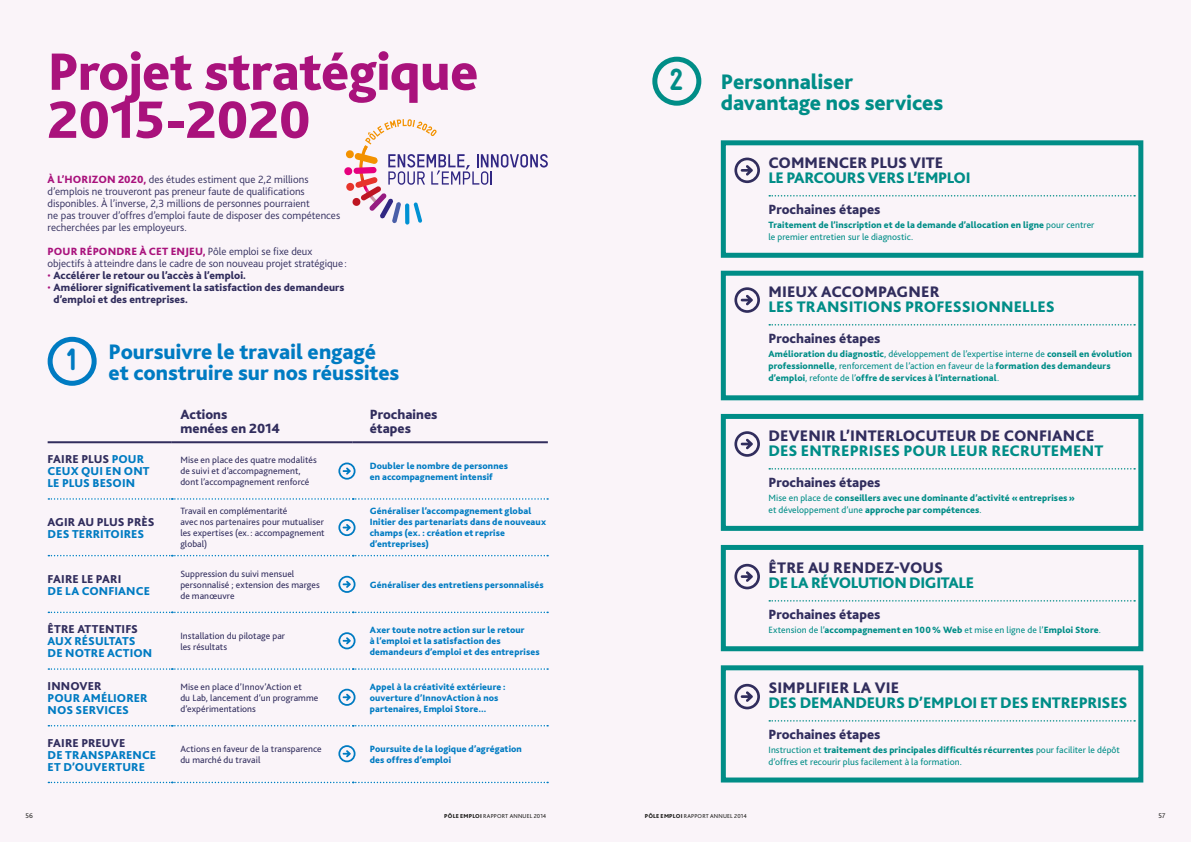
<style>
.page{position:relative;width:1191px;height:842px;background:#fff}
.page>*{position:absolute;margin:0;border:0;box-sizing:border-box;transform-origin:0 0}
.t1{font:800 55px/48px "Bliss 2";letter-spacing:-.01em;color:#a9127c}
.t2{font:900 30.9px "Gravur Condensed";color:#008d87}
.t3{font:900 30.9px "Gravur Condensed";color:#007bc2}
.t4{font:800 22px/21px "Bliss 2";color:#007bc2}
.t5{font:800 22px/21px "Bliss 2";color:#008d87}
.t6{font:800 16px "Bliss 2";letter-spacing:-.01em;color:#008d87}
.t7{font:800 16px "Bliss 2";letter-spacing:.005em;color:#312d5d}
.t8{font:800 14px/14px "Bliss 2";color:#312d5d}
.t9{font:800 12px/12px "Bliss 2";letter-spacing:.005em;color:#007bc2}
.t10{font:800 12px "Bliss 2";letter-spacing:.005em;color:#312d5d}
.t11{font:300 11px/12px "Bliss 2";color:#312d5d}
.t12{font:800 11px/12px "Bliss 2";letter-spacing:.005em;color:#312d5d}
.t13{font:800 9.5px/12px "Bliss 2";letter-spacing:.01em;color:#008d87}
.t14{font:800 9.5px/11px "Bliss 2";letter-spacing:.01em;color:#007bc2}
.t15{font:9.5px/11px "Bliss 2";letter-spacing:.005em;color:#312d5d}
.t16{font:9.5px/12px "Bliss 2";letter-spacing:.005em;color:#008d87}
.t17{font:7px "Bliss 2";color:#1d1d1b}
.t18{font:6px "Bliss 2";letter-spacing:.025em;color:#1d1d1b}
.s1{font-weight:800;color:#a9127c}
.s2{font-weight:300;color:#a9127c}
.s3{color:#312d5d}
.s4{font-weight:400}
.s5{font-weight:800}
</style>
<div class="page">
<div style="left:595px;top:0;width:596px;height:842px;background:#faf4f9"></div>
<div style="left:721px;top:271px;width:422px;height:129px;background:#faf4f9;border:5px solid #008d87"></div>
<div style="left:721px;top:414px;width:422px;height:117px;background:#faf4f9;border:5px solid #008d87"></div>
<div style="left:721px;top:545px;width:422px;height:106px;background:#faf4f9;border:5px solid #008d87"></div>
<div style="left:721px;top:665px;width:422px;height:117px;background:#faf4f9;border:5px solid #008d87"></div>
<div style="left:721px;top:140px;width:422px;height:118px;background:#faf4f9;border:5px solid #008d87"></div>
<div style="left:0;top:0;width:595px;height:842px;background:#faf4f9"></div>
<svg style="left:344px;top:119px;width:204px;height:106px"></svg>
<svg style="left:48px;top:498px;width:500px;height:2px"></svg>
<svg style="left:48px;top:555px;width:500px;height:1px"></svg>
<svg style="left:48px;top:612px;width:500px;height:1px"></svg>
<svg style="left:48px;top:668px;width:500px;height:2px"></svg>
<svg style="left:48px;top:725px;width:500px;height:1px"></svg>
<hr style="left:48px;top:441px;width:124px;height:2px;background:#312d5d">
<hr style="left:172px;top:441px;width:181px;height:2px;background:#312d5d">
<hr style="left:353px;top:441px;width:195px;height:2px;background:#312d5d">
<svg style="left:48px;top:782px;width:500px;height:1px"></svg>
<svg style="left:338px;top:462px;width:17px;height:18px"></svg>
<svg style="left:338px;top:519px;width:17px;height:17px"></svg>
<svg style="left:338px;top:576px;width:17px;height:17px"></svg>
<svg style="left:338px;top:632px;width:17px;height:17px"></svg>
<svg style="left:338px;top:689px;width:17px;height:17px"></svg>
<svg style="left:338px;top:745px;width:17px;height:17px"></svg>
<div style="left:652px;top:57px;width:49px;height:49px;border:5px solid #008d87;border-radius:50%"></div>
<div style="left:48px;top:337px;width:49px;height:49px;border:5px solid #007bc2;border-radius:50%"></div>
<svg style="left:769px;top:195px;width:366px;height:2px"></svg>
<svg style="left:734px;top:158px;width:26px;height:25px"></svg>
<svg style="left:734px;top:287px;width:26px;height:26px"></svg>
<svg style="left:769px;top:324px;width:366px;height:2px"></svg>
<svg style="left:734px;top:431px;width:26px;height:26px"></svg>
<svg style="left:769px;top:468px;width:366px;height:2px"></svg>
<svg style="left:734px;top:564px;width:26px;height:25px"></svg>
<svg style="left:769px;top:600px;width:366px;height:2px"></svg>
<svg style="left:769px;top:720px;width:366px;height:2px"></svg>
<svg style="left:734px;top:684px;width:26px;height:25px"></svg>
<h1 class="t1" style="left:48px;top:48px;width:432px">Projet stratégique<br>2015-2020</h1>
<p class="t11" style="left:48px;top:173px;width:294px"><span class="s1">À L’HORIZON 2020,</span> des études estiment que 2,2 millions d’emplois ne trouveront pas preneur faute de qualifications disponibles. À l’inverse, 2,3 millions de personnes pourraient<br>ne pas trouver d’offres d’emploi faute de disposer des compétences recherchées par les employeurs.</p>
<p class="t11" style="left:48px;top:245px;width:301px"><span class="s1">POUR RÉPONDRE À CET ENJEU,</span> Pôle emploi se fixe deux objectifs à atteindre dans le cadre de son nouveau projet stratégique :</p>
<p class="t12" style="left:48px;top:269px;width:200px"><span class="s2">•</span> Accélérer le retour ou l’accès à l’emploi.</p>
<p class="t12" style="left:53px;top:281px;width:293px;text-indent:-6px"><span class="s2">•</span> Améliorer significativement la satisfaction des demandeurs d’emploi et des entreprises.</p>
<h2 class="t3" style="left:65px;top:343px;width:14px">1</h2>
<h3 class="t4" style="left:108px;top:341px;width:292px">Poursuivre le travail engagé et construire sur nos réussites</h3>
<h3 class="t8" style="left:180px;top:407px;width:101px">Actions<br>menées en 2014</h3>
<h3 class="t8" style="left:370px;top:407px;width:69px">Prochaines étapes</h3>
<p class="t9" style="left:48px;top:453px;width:103px"><span class="s3">FAIRE PLUS</span> POUR<br>CEUX QUI EN ONT<br>LE PLUS BESOIN</p>
<p class="t15" style="left:180px;top:455px;width:138px">Mise en place des quatre modalités de suivi et d’accompagnement, dont l’accompagnement renforcé</p>
<p class="t14" style="left:370px;top:460px;width:140px">Doubler le nombre de personnes en accompagnement intensif</p>
<p class="t10" style="left:48px;top:514px;width:108px">AGIR AU PLUS PRÈS</p>
<p class="t9" style="left:48px;top:528px;width:98px">DES TERRITOIRES</p>
<p class="t15" style="left:180px;top:506px;width:146px">Travail en complémentarité<br>avec nos partenaires pour mutualiser les expertises (ex. : accompagnement global)</p>
<p class="t14" style="left:370px;top:506px;width:178px">Généraliser l’accompagnement global<br>Initier des partenariats dans de nouveaux champs (ex. : création et reprise d’entreprises)</p>
<p class="t10" style="left:48px;top:571px;width:75px">FAIRE LE PARI</p>
<p class="t9" style="left:48px;top:585px;width:104px">DE LA CONFIANCE</p>
<p class="t15" style="left:180px;top:568px;width:141px">Suppression du suivi mensuel personnalisé ; extension des marges de manœuvre</p>
<p class="t14" style="left:370px;top:579px;width:175px">Généraliser des entretiens personnalisés</p>
<p class="t10" style="left:48px;top:622px;width:92px">ÊTRE ATTENTIFS</p>
<p class="t9" style="left:48px;top:635px;width:106px">AUX RÉSULTATS<br>DE NOTRE ACTION</p>
<p class="t15" style="left:180px;top:630px;width:106px">Installation du pilotage par les résultats</p>
<p class="t14" style="left:370px;top:625px;width:171px">Axer toute notre action sur le retour<br>à l’emploi et la satisfaction des demandeurs d’emploi et des entreprises</p>
<p class="t10" style="left:48px;top:678px;width:55px">INNOVER</p>
<p class="t9" style="left:48px;top:692px;width:102px">POUR AMÉLIORER<br>NOS SERVICES</p>
<p class="t15" style="left:180px;top:681px;width:140px">Mise en place d’Innov’Action et<br>du Lab, lancement d’un programme d’expérimentations</p>
<p class="t14" style="left:370px;top:681px;width:137px">Appel à la créativité extérieure : ouverture d’InnovAction à nos partenaires, Emploi Store…</p>
<p class="t10" style="left:48px;top:735px;width:79px">FAIRE PREUVE</p>
<p class="t9" style="left:48px;top:749px;width:110px">DE TRANSPARENCE<br>ET D’OUVERTURE</p>
<p class="t15" style="left:180px;top:743px;width:143px">Actions en faveur de la transparence du marché du travail</p>
<p class="t14" style="left:370px;top:743px;width:154px">Poursuite de la logique d’agrégation des offres d’emploi</p>
<h2 class="t2" style="left:669px;top:63px;width:15px">2</h2>
<h3 class="t5" style="left:721px;top:71px;width:224px">Personnaliser davantage nos services</h3>
<h3 class="t7" style="left:768px;top:153px;width:176px">COMMENCER PLUS VITE</h3>
<h3 class="t6" style="left:768px;top:168px;width:204px">LE PARCOURS VERS L’EMPLOI</h3>
<h3 class="t8" style="left:768px;top:202px;width:113px">Prochaines étapes</h3>
<p class="t13" style="left:768px;top:219px;width:327px">Traitement de l’inscription et de la demande d’allocation en ligne <span class="s4">pour centrer le premier entretien sur le diagnostic.</span></p>
<h3 class="t7" style="left:768px;top:282px;width:173px">MIEUX ACCOMPAGNER</h3>
<h3 class="t6" style="left:768px;top:297px;width:288px">LES TRANSITIONS PROFESSIONNELLES</h3>
<h3 class="t8" style="left:768px;top:331px;width:113px">Prochaines étapes</h3>
<p class="t13" style="left:768px;top:348px;width:365px">Amélioration du diagnostic<span class="s4">, développement de l’expertise interne de</span> conseil en évolution professionnelle<span class="s4">, renforcement de l’action en faveur de la</span> formation des demandeurs d’emploi<span class="s4">, refonte de l’</span>offre de services à l’international<span class="s4">.</span></p>
<h3 class="t7" style="left:768px;top:426px;width:327px">DEVENIR L’INTERLOCUTEUR DE CONFIANCE</h3>
<h3 class="t6" style="left:768px;top:441px;width:336px">DES ENTREPRISES POUR LEUR RECRUTEMENT</h3>
<h3 class="t8" style="left:768px;top:475px;width:113px">Prochaines étapes</h3>
<p class="t13" style="left:768px;top:492px;width:308px"><span class="s4">Mise en place de</span> conseillers avec une dominante d’activité «entreprises» <span class="s4">et développement d’une</span> approche par compétences<span class="s4">.</span></p>
<h3 class="t7" style="left:768px;top:558px;width:176px">ÊTRE AU RENDEZ-VOUS</h3>
<h3 class="t6" style="left:768px;top:573px;width:207px">DE LA RÉVOLUTION DIGITALE</h3>
<h3 class="t8" style="left:768px;top:607px;width:113px">Prochaines étapes</h3>
<p class="t13" style="left:768px;top:624px;width:334px"><span class="s4">Extension de l’</span>accompagnement en 100% Web <span class="s4">et mise en ligne de l’</span>Emploi Store<span class="s4">.</span></p>
<h3 class="t7" style="left:768px;top:678px;width:132px">SIMPLIFIER LA VIE</h3>
<h3 class="t6" style="left:768px;top:693px;width:360px">DES DEMANDEURS D’EMPLOI ET DES ENTREPRISES</h3>
<h3 class="t8" style="left:768px;top:727px;width:113px">Prochaines étapes</h3>
<p class="t16" style="left:768px;top:744px;width:353px">Instruction et <span class="s5">traitement des principales difficultés récurrentes</span> pour faciliter le dépôt d’offres et recourir plus facilement à la formation.</p>
<p class="t17" style="left:26px;top:811px;width:9px">56</p>
<p class="t18" style="left:444px;top:812px;width:104px"><span class="s5">PÔLE EMPLOI</span> RAPPORT ANNUEL 2014</p>
<p class="t18" style="left:645px;top:812px;width:104px"><span class="s5">PÔLE EMPLOI</span> RAPPORT ANNUEL 2014</p>
<p class="t17" style="left:1158px;top:811px;width:9px">57</p>
</div>
